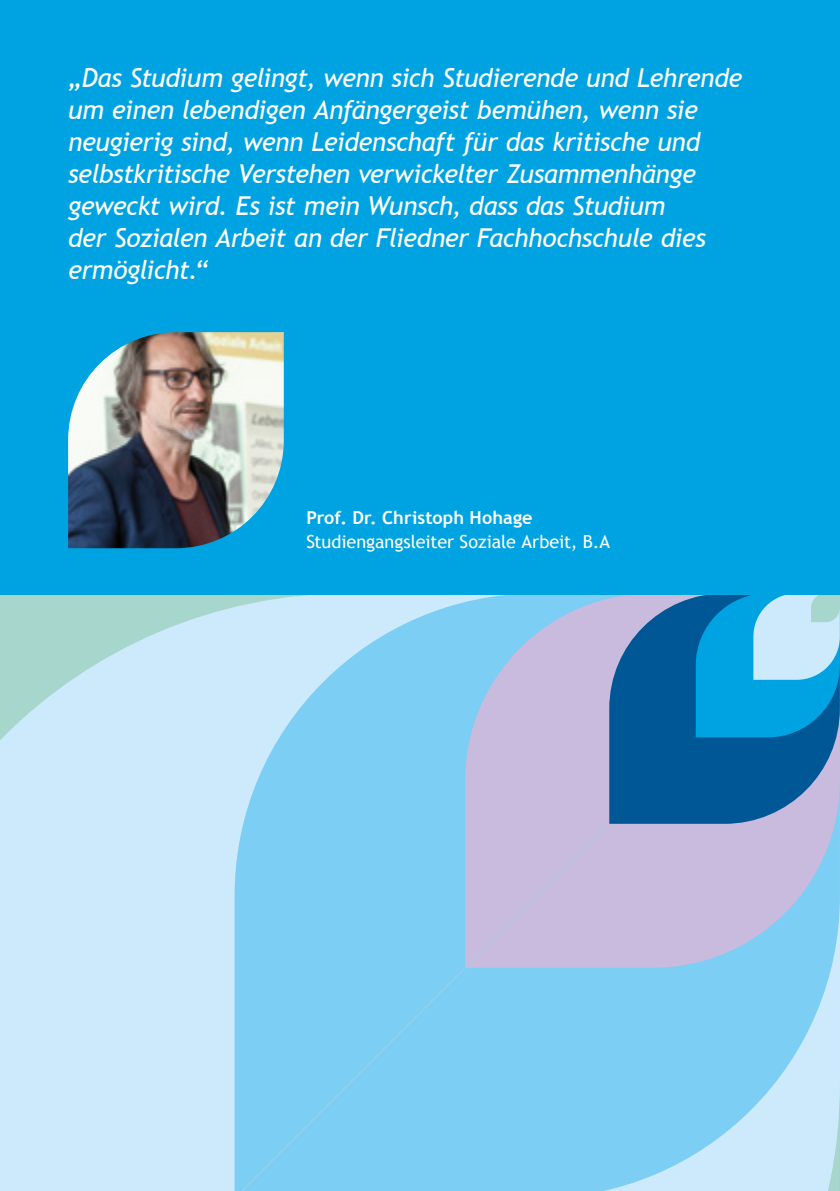
<style>
.page{position:relative;width:840px;height:1191px;background:#fff}
.page>*{position:absolute;margin:0;border:0;box-sizing:border-box;transform-origin:0 0}
.t1{font:italic 26px/32px "Trebuchet MS";letter-spacing:-.02em;color:#fff}
.t2{font:18px "Trebuchet MS";letter-spacing:-.005em;color:#fff}
.t3{font:700 18px "Trebuchet MS";letter-spacing:.005em;color:#fff}
</style>
<div class="page">
<div style="left:0;top:0;width:839px;height:1191px;background:#00a3e2"></div>
<img style="left:68px;top:332px;width:215px;height:216px">
<svg style="left:0;top:595px;width:234px;height:596px;background:#c8e7f6"></svg>
<svg style="left:234px;top:595px;width:605px;height:596px;background:#8ad2f6"></svg>
<svg style="left:465px;top:595px;width:374px;height:372px;background:#bcbee1"></svg>
<svg style="left:609px;top:595px;width:230px;height:229px;background:#2268a1"></svg>
<svg style="left:695px;top:595px;width:144px;height:142px"></svg>
<p class="t1" style="left:68px;top:62px;width:675px">„Das Studium gelingt, wenn sich Studierende und Lehrende um einen lebendigen Anfängergeist bemühen, wenn sie neugierig sind, wenn Leidenschaft für das kritische und selbstkritische Verstehen verwickelter Zusammenhänge geweckt wird. Es ist mein Wunsch, dass das Studium<br>der Sozialen Arbeit an der Fliedner Fachhochschule dies ermöglicht.“</p>
<p class="t3" style="left:306px;top:506px;width:228px">Prof. Dr. Christoph Hohage</p>
<p class="t2" style="left:306px;top:531px;width:305px">Studiengangsleiter Soziale Arbeit, B.A</p>
</div>
